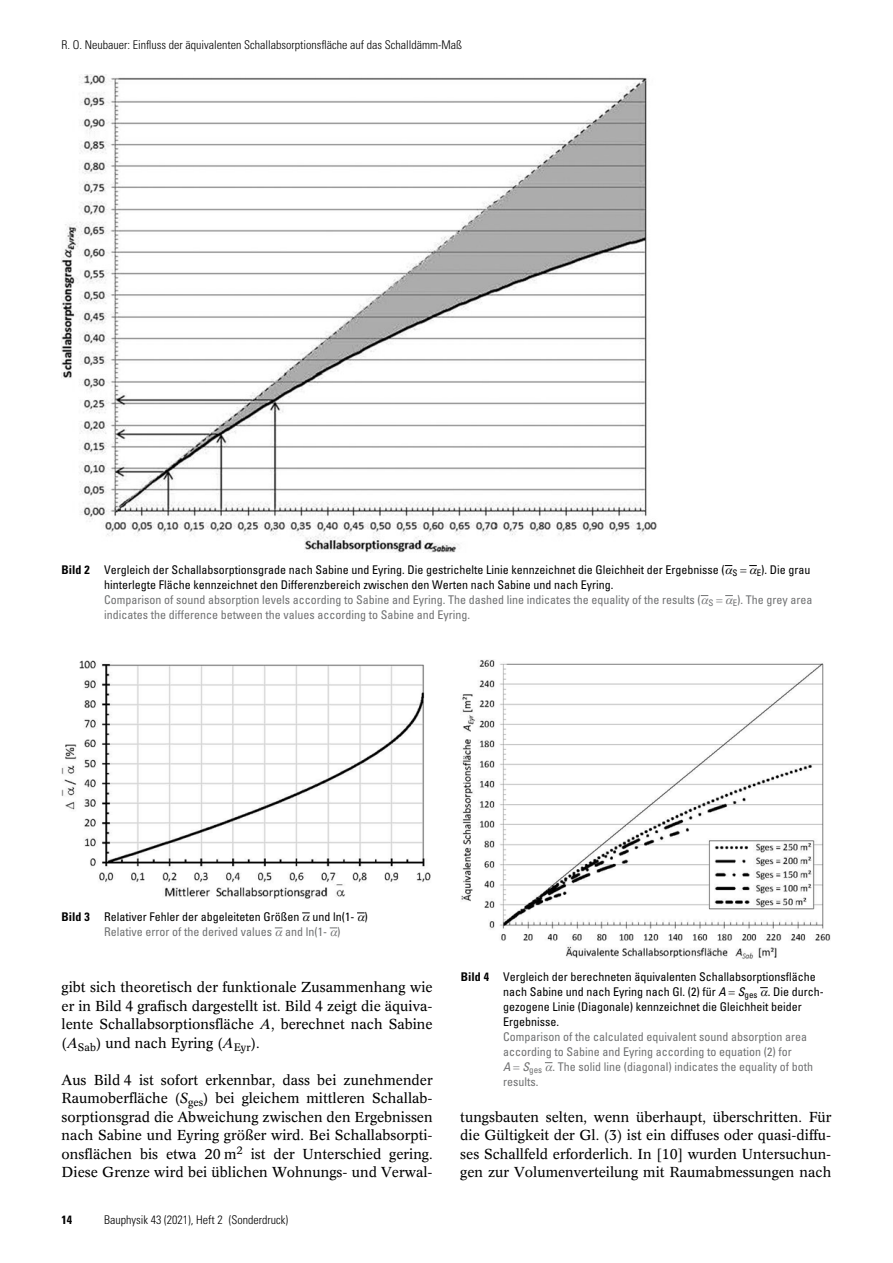
<style>
.page{position:relative;width:893px;height:1263px;background:#fff}
.page>*{position:absolute;margin:0;border:0;box-sizing:border-box;transform-origin:0 0}
.t1{font:14.25px/18.5px "Concorde BQ";color:#000;text-align:justify}
.t2{font:condensed 12px/15px "Univers LT Std";color:#707172}
.t3{font:condensed 12px/15px "Univers LT Std";color:#000}
.t4{font:300 condensed 12px "Univers LT Std";color:#000}
.t5{font:700 condensed 12px "Univers LT Std";color:#000}
.s1{font-weight:700}
.s2{color:#000}
.s3{color:#707172}
.s4{font-style:italic}
</style>
<div class="page">
<img style="left:62px;top:74px;width:595px;height:478px">
<img style="left:62px;top:660px;width:369px;height:239px">
<img style="left:461px;top:659px;width:370px;height:300px">
<svg style="left:725px;top:565px;width:8px;height:2px"></svg>
<svg style="left:749px;top:565px;width:8px;height:2px"></svg>
<svg style="left:701px;top:595px;width:8px;height:2px"></svg>
<svg style="left:725px;top:595px;width:8px;height:2px"></svg>
<svg style="left:302px;top:912px;width:8px;height:2px"></svg>
<svg style="left:357px;top:912px;width:8px;height:2px"></svg>
<svg style="left:275px;top:927px;width:8px;height:2px"></svg>
<svg style="left:330px;top:927px;width:8px;height:2px"></svg>
<svg style="left:760px;top:987px;width:8px;height:2px"></svg>
<svg style="left:545px;top:1062px;width:8px;height:2px"></svg>
<p class="t4" style="left:62px;top:38px;width:402px">R. O. Neubauer: Einfluss der äquivalenten Schallabsorptionsfläche auf das Schalldämm-Maß</p>
<p class="t3" style="left:62px;top:562px;width:677px"><span class="s1">Bild 2</span> Vergleich der Schallabsorptionsgrade nach Sabine und Eyring. Die gestrichelte Linie kennzeichnet die Gleichheit der Ergebnisse ( <sub>S</sub></p>
<p class="t3" style="left:757px;top:562px;width:55px"><sub>E</sub>). Die grau</p>
<p class="t2" style="left:104px;top:577px;width:611px"><span class="s2">hinterlegte Fläche kennzeichnet den Differenzbereich zwischen den Werten nach Sabine und nach Eyring.<br></span>Comparison of sound absorption levels according to Sabine and Eyring. The dashed line indicates the equality of the results ( <sub>S</sub></p>
<p class="t2" style="left:733px;top:592px;width:81px"><sub>E</sub>). The grey area</p>
<p class="t2" style="left:104px;top:607px;width:367px">indicates the difference between the values according to Sabine and Eyring.</p>
<p class="t3" style="left:104px;top:909px;width:265px;text-indent:-43px"><span class="s1">Bild 3</span> Relativer Fehler der abgeleiteten Größen und ln(1- )<br><span class="s3">Relative error of the derived values and ln(1- )</span></p>
<p class="t1" style="left:62px;top:978px;width:372px">gibt sich theoretisch der funktionale Zusammenhang wie er in Bild 4 grafisch dargestellt ist. Bild 4 zeigt die äquiva&shy;lente Schallabsorptionsfläche <span class="s4">A</span>, berechnet nach Sabine (<span class="s4">A</span><sub>Sab</sub>) und nach Eyring (<span class="s4">A</span><sub>Eyr</sub>).</p>
<p class="t1" style="left:62px;top:1071px;width:372px">Aus Bild 4 ist sofort erkennbar, dass bei zunehmender Raumoberfläche (<span class="s4">S</span><sub>ges</sub>) bei gleichem mittleren Schallab&shy;sorptionsgrad die Abweichung zwischen den Ergebnissen nach Sabine und Eyring größer wird. Bei Schallabsorpti&shy;onsflächen bis etwa 20 m<sup>2</sup> ist der Unterschied gering.<br>Diese Grenze wird bei üblichen Wohnungs- und Verwal-</p>
<p class="t5" style="left:62px;top:1212px;width:12px">14</p>
<p class="t4" style="left:104px;top:1212px;width:185px">Bauphysik 43 (2021), Heft 2 (Sonderdruck)</p>
<p class="t3" style="left:503px;top:969px;width:322px;text-indent:-43px"><span class="s1">Bild 4</span> Vergleich der berechneten äquivalenten Schallabsorptionsfläche nach Sabine und nach Eyring nach Gl. (2) für <span class="s4">A S</span><sub>ges</sub> . Die durch&shy;gezogene Linie (Diagonale) kennzeichnet die Gleichheit beider Ergebnisse.</p>
<p class="t2" style="left:503px;top:1029px;width:311px">Comparison of the calculated equivalent sound absorption area according to Sabine and Eyring according to equation (2) for<br><span class="s4">A S</span><sub>ges</sub> . The solid line (diagonal) indicates the equality of both results.</p>
<p class="t1" style="left:460px;top:1108px;width:372px">tungsbauten selten, wenn überhaupt, überschritten. Für die Gültigkeit der Gl. (3) ist ein diffuses oder quasi-diffu&shy;ses Schallfeld erforderlich. In [10] wurden Untersuchun&shy;gen zur Volumenverteilung mit Raumabmessungen nach</p>
</div>
